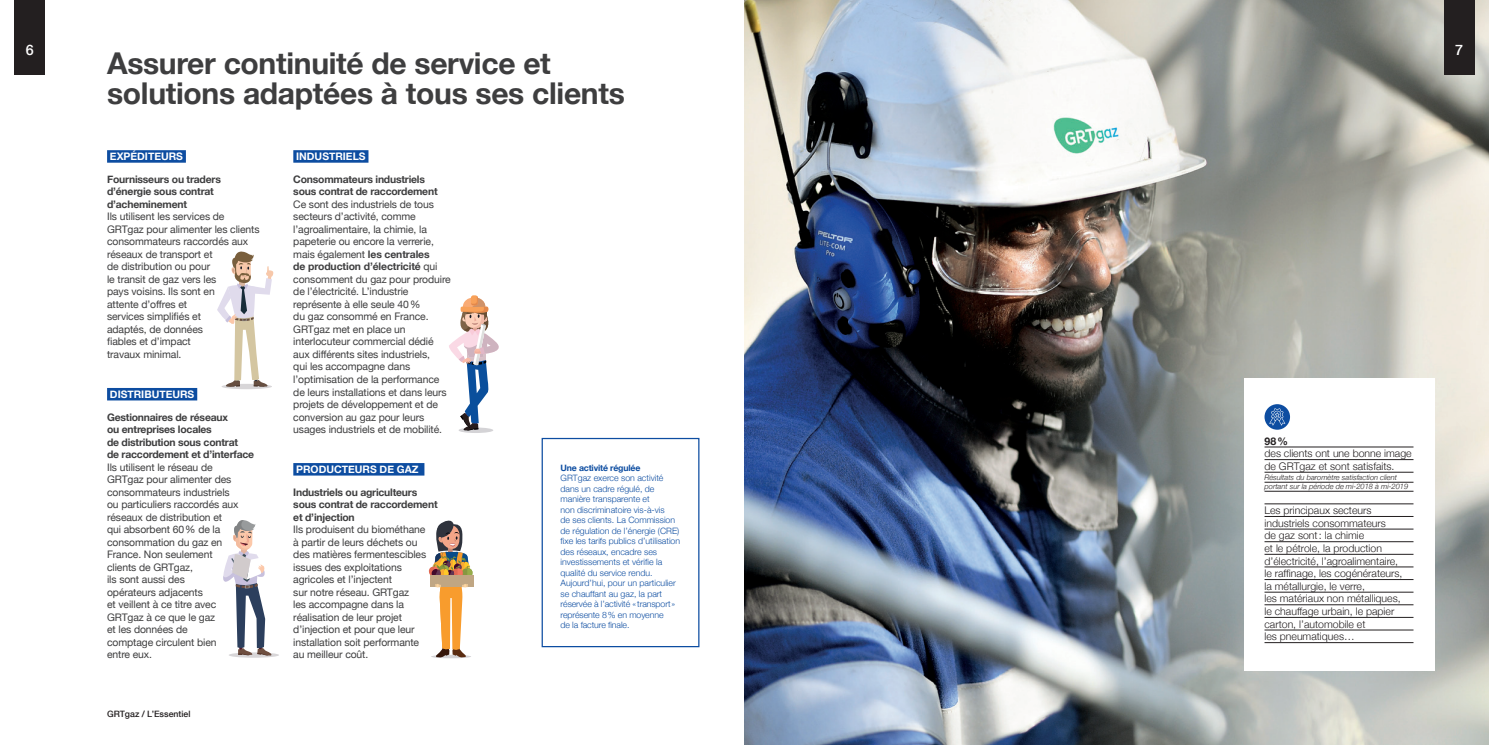
<style>
.page{position:relative;width:1489px;height:745px;background:#fff}
.page>*{position:absolute;margin:0;border:0;box-sizing:border-box;transform-origin:0 0}
.t1{font:700 30px/30px "Helvetica Neue";color:#3e3e3f}
.t2{font:500 14.38px "Helvetica Neue";color:#fff}
.t3{font:300 10.5px/12.6px "Helvetica Neue";color:#231f20}
.t4{font:700 10.5px "Helvetica Neue";color:#231f20}
.t5{font:10.38px/12.5px "Helvetica Neue";letter-spacing:-.01em;color:#3e3e3f}
.t6{font:700 10.38px/12.5px "Helvetica Neue";letter-spacing:-.02em;color:#3e3e3f}
.t7{font:700 10.38px "Helvetica Neue";color:#fff}
.t8{font:300 8.75px/10.5px "Helvetica Neue";color:#0d4da1}
.t9{font:700 8.75px "Helvetica Neue";color:#0d4da1}
.t10{font:500 8.75px "Helvetica Neue";color:#231f20}
.t11{font:italic 300 7.5px/9px "Helvetica Neue";color:#231f20}
.s1{font-weight:700}
</style>
<div class="page">
<div style="left:107px;top:150px;width:79px;height:13px;background:#0d4da1"></div>
<div style="left:107px;top:388px;width:90px;height:12px;background:#0d4da1"></div>
<div style="left:293px;top:150px;width:75px;height:13px;background:#0d4da1"></div>
<div style="left:293px;top:463px;width:131px;height:12px;background:#0d4da1"></div>
<div style="left:221px;top:383px;width:51px;height:6px;background:#d8d6d8;border-radius:50%"></div>
<svg style="left:217px;top:251px;width:57px;height:136px"></svg>
<div style="left:458px;top:427px;width:35px;height:6px;background:#d4d3d6;border-radius:50%"></div>
<svg style="left:449px;top:296px;width:50px;height:135px"></svg>
<svg style="left:229px;top:652px;width:50px;height:5px"></svg>
<svg style="left:223px;top:520px;width:49px;height:136px"></svg>
<svg style="left:431px;top:654px;width:40px;height:4px"></svg>
<div style="left:429px;top:575px;width:44px;height:11px;background:#c0a683"></div>
<img style="left:429px;top:520px;width:43px;height:137px">
<img style="left:744px;top:0;width:744px;height:744px">
<div style="left:1243px;top:378px;width:191px;height:292px;background:#fff"></div>
<div style="left:1264px;top:404px;width:25px;height:25px;background:#0d4da1;border-radius:50%"></div>
<svg style="left:1269px;top:408px;width:16px;height:17px"></svg>
<hr style="left:1264px;top:446px;width:149px;height:1px;background:#231f20">
<hr style="left:1264px;top:459px;width:149px;height:1px;background:#231f20">
<hr style="left:1264px;top:471px;width:149px;height:1px;background:#231f20">
<hr style="left:1264px;top:481px;width:149px;height:1px;background:#231f20">
<hr style="left:1264px;top:490px;width:149px;height:1px;background:#231f20">
<hr style="left:1264px;top:503px;width:149px;height:1px;background:#231f20">
<hr style="left:1264px;top:516px;width:149px;height:1px;background:#231f20">
<hr style="left:1264px;top:528px;width:149px;height:1px;background:#231f20">
<hr style="left:1264px;top:541px;width:149px;height:1px;background:#231f20">
<hr style="left:1264px;top:553px;width:149px;height:1px;background:#231f20">
<hr style="left:1264px;top:566px;width:149px;height:1px;background:#231f20">
<hr style="left:1264px;top:579px;width:149px;height:1px;background:#231f20">
<hr style="left:1264px;top:591px;width:149px;height:1px;background:#231f20">
<hr style="left:1264px;top:604px;width:149px;height:1px;background:#231f20">
<hr style="left:1264px;top:616px;width:149px;height:1px;background:#231f20">
<hr style="left:1264px;top:629px;width:149px;height:1px;background:#231f20">
<hr style="left:1264px;top:642px;width:149px;height:1px;background:#231f20">
<div style="left:541px;top:437px;width:158px;height:209px;border:1px solid #0d4da1"></div>
<div style="left:15px;top:0;width:30px;height:75px;background:#231f20"></div>
<div style="left:1443px;top:0;width:30px;height:75px;background:#231f20"></div>
<h2 class="t2" style="left:26px;top:41px;width:9px">6</h2>
<h1 class="t1" style="left:107px;top:48px;width:519px">Assurer continuité de service et solutions adaptées à tous ses clients</h1>
<p class="t7" style="left:110px;top:150px;width:75px">Expéditeurs</p>
<p class="t6" style="left:107px;top:172px;width:115px">Fournisseurs ou traders d’énergie sous contrat d’acheminement</p>
<p class="t5" style="left:107px;top:210px;width:154px">Ils utilisent les services de<br>GRTgaz pour alimenter les clients consommateurs raccordés aux réseaux de transport et<br>de distribution ou pour<br>le transit de gaz vers les<br>pays voisins. Ils sont en<br>attente d’offres et<br>services simplifiés et<br>adaptés, de données<br>fiables et d’impact<br>travaux minimal.</p>
<p class="t7" style="left:110px;top:387px;width:86px">Distributeurs</p>
<p class="t6" style="left:107px;top:410px;width:149px">Gestionnaires de réseaux<br>ou entreprises locales<br>de distribution sous contrat<br>de raccordement et d’interface</p>
<p class="t5" style="left:107px;top:460px;width:133px">Ils utilisent le réseau de<br>GRTgaz pour alimenter des consommateurs industriels ou particuliers raccordés aux réseaux de distribution et qui absorbent 60% de la consommation du gaz en<br>France. Non seulement clients de GRTgaz,<br>ils sont aussi des<br>opérateurs adjacents<br>et veillent à ce titre avec<br>GRTgaz à ce que le gaz<br>et les données de<br>comptage circulent bien entre eux.</p>
<p class="t10" style="left:107px;top:708px;width:85px">GRTgaz / L’Essentiel</p>
<p class="t7" style="left:296px;top:150px;width:71px">Industriels</p>
<p class="t6" style="left:293px;top:172px;width:146px">Consommateurs industriels sous contrat de raccordement</p>
<p class="t5" style="left:293px;top:197px;width:159px">Ce sont des industriels de tous secteurs d’activité, comme l’agroalimentaire, la chimie, la papeterie ou encore la verrerie, mais également <span class="s1">les centrales<br>de production d’électricité</span> qui consomment du gaz pour produire de l’électricité. L’industrie représente à elle seule 40%<br>du gaz consommé en France.<br>GRTgaz met en place un interlocuteur commercial dédié aux différents sites industriels,<br>qui les accompagne dans l’optimisation de la performance de leurs installations et dans leurs projets de développement et de conversion au gaz pour leurs usages industriels et de mobilité.</p>
<p class="t7" style="left:296px;top:462px;width:124px">Producteurs de gaz</p>
<p class="t6" style="left:293px;top:485px;width:146px">Industriels ou agriculteurs sous contrat de raccordement et d’injection</p>
<p class="t5" style="left:293px;top:522px;width:134px">Ils produisent du biométhane à partir de leurs déchets ou des matières fermentescibles issues des exploitations agricoles et l’injectent<br>sur notre réseau. GRTgaz<br>les accompagne dans la réalisation de leur projet d’injection et pour que leur installation soit performante au meilleur coût.</p>
<p class="t9" style="left:560px;top:461px;width:81px">Une activité régulée</p>
<p class="t8" style="left:560px;top:472px;width:121px">GRTgaz exerce son activité dans un cadre régulé, de manière transparente et<br>non discriminatoire vis-à-vis<br>de ses clients. La Commission de régulation de l’énergie (CRE) fixe les tarifs publics d’utilisation des réseaux, encadre ses investissements et vérifie la qualité du service rendu.<br>Aujourd’hui, pour un particulier se chauffant au gaz, la part réservée à l’activité «transport» représente 8% en moyenne<br>de la facture finale.</p>
<h2 class="t2" style="left:1454px;top:41px;width:9px">7</h2>
<p class="t4" style="left:1264px;top:434px;width:25px">98%</p>
<p class="t3" style="left:1264px;top:446px;width:149px">des clients ont une bonne image de GRTgaz et sont satisfaits.</p>
<p class="t11" style="left:1264px;top:472px;width:145px">Résultats du baromètre satisfaction client portant sur la période de mi-2018 à mi-2019</p>
<p class="t3" style="left:1264px;top:503px;width:139px">Les principaux secteurs industriels consommateurs<br>de gaz sont: la chimie<br>et le pétrole, la production d’électricité, l’agroalimentaire, le raffinage, les cogénérateurs, la métallurgie, le verre,<br>les matériaux non métalliques, le chauffage urbain, le papier carton, l’automobile et<br>les pneumatiques…</p>
</div>
